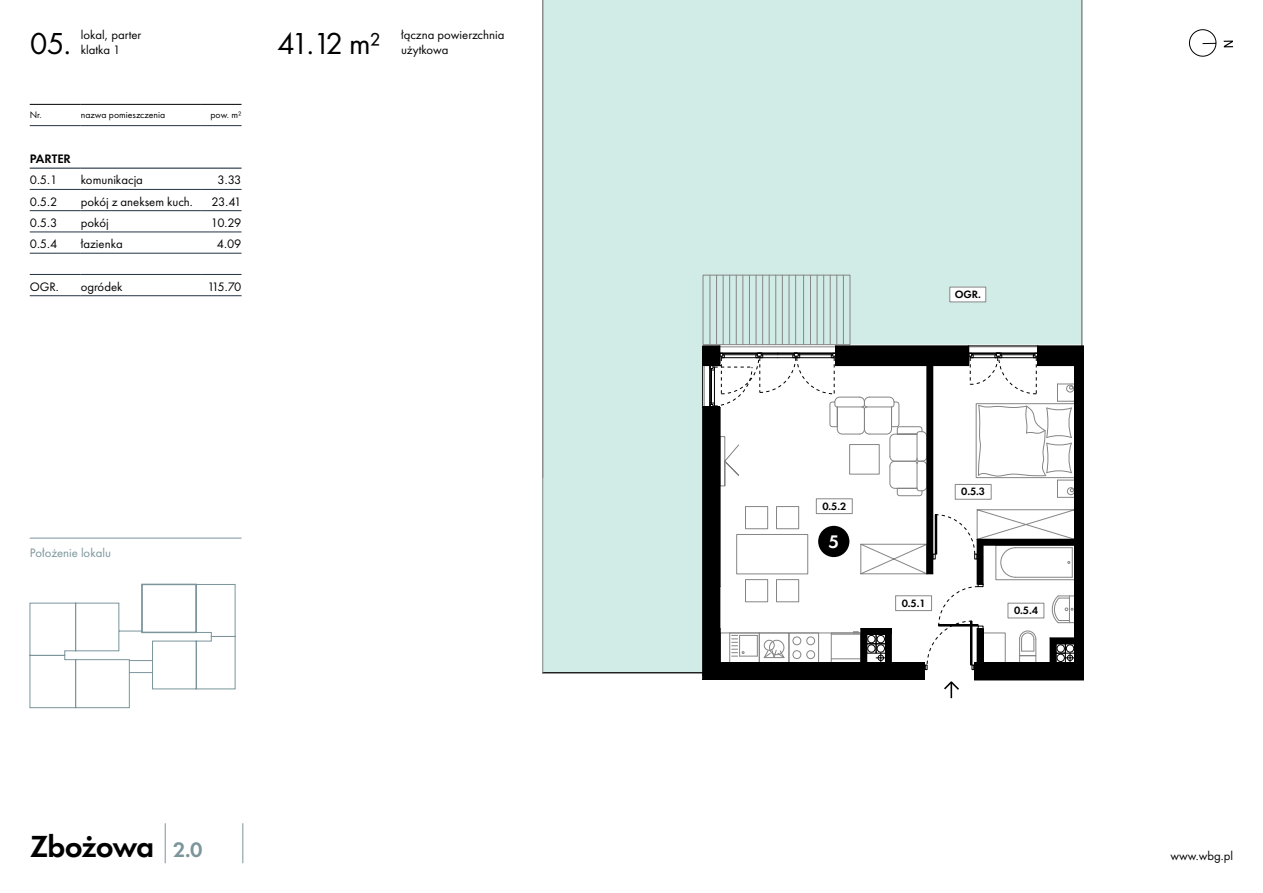
<style>
.page{position:relative;width:1263px;height:893px;background:#fff}
.page>*{position:absolute;margin:0;border:0;box-sizing:border-box;transform-origin:0 0}
.t1{font:600 31.65px "Futura PT";letter-spacing:-.035em;color:#000}
.t2{font:31.5px "Futura PT";letter-spacing:-.075em;color:#000}
.t3{font:600 18.9px "Futura PT";color:#fff}
.t4{font:12.75px/15px "Futura PT";color:#000}
.t5{font:12.75px "Futura PT";color:#7b959b}
.t6{font:600 12.75px "Futura PT";color:#000}
.t7{font:600 10.95px "Futura PT";color:#000}
.t8{font:9.75px "Futura PT";color:#000}
.s1{font-size:21.75px;color:#7b959b}
</style>
<div class="page">
<svg style="left:1189px;top:29px;width:28px;height:28px"></svg>
<svg style="left:1224px;top:41px;width:9px;height:6px"></svg>
<hr style="left:165px;top:823px;width:1px;height:40px;background:#7b959b">
<hr style="left:242px;top:823px;width:1px;height:40px;background:#7b959b">
<hr style="left:30px;top:168px;width:51px;height:1px;background:#253245">
<hr style="left:81px;top:168px;width:120px;height:1px;background:#253245">
<hr style="left:201px;top:168px;width:41px;height:1px;background:#253245">
<hr style="left:30px;top:189px;width:51px;height:1px;background:#253245">
<hr style="left:81px;top:189px;width:120px;height:1px;background:#253245">
<hr style="left:201px;top:189px;width:41px;height:1px;background:#253245">
<hr style="left:30px;top:210px;width:51px;height:1px;background:#253245">
<hr style="left:81px;top:210px;width:120px;height:1px;background:#253245">
<hr style="left:201px;top:210px;width:41px;height:1px;background:#253245">
<hr style="left:30px;top:232px;width:51px;height:1px;background:#253245">
<hr style="left:81px;top:232px;width:120px;height:1px;background:#253245">
<hr style="left:201px;top:232px;width:41px;height:1px;background:#253245">
<hr style="left:30px;top:253px;width:51px;height:1px;background:#253245">
<hr style="left:81px;top:253px;width:120px;height:1px;background:#253245">
<hr style="left:201px;top:253px;width:41px;height:1px;background:#253245">
<hr style="left:30px;top:125px;width:51px;height:1px;background:#253245">
<hr style="left:81px;top:125px;width:120px;height:1px;background:#253245">
<hr style="left:201px;top:125px;width:41px;height:1px;background:#253245">
<hr style="left:30px;top:104px;width:51px;height:1px;background:#000">
<hr style="left:81px;top:104px;width:120px;height:1px;background:#000">
<hr style="left:201px;top:104px;width:41px;height:1px;background:#000">
<hr style="left:30px;top:274px;width:51px;height:1px;background:#253245">
<hr style="left:81px;top:274px;width:120px;height:1px;background:#253245">
<hr style="left:201px;top:274px;width:41px;height:1px;background:#253245">
<hr style="left:30px;top:295px;width:51px;height:1px;background:#253245">
<hr style="left:81px;top:295px;width:120px;height:1px;background:#253245">
<hr style="left:201px;top:295px;width:41px;height:1px;background:#253245">
<div style="left:542px;top:0;width:533px;height:674px;background:#d1ebe6"></div>
<div style="left:836px;top:346px;width:133px;height:20px;background:#000"></div>
<div style="left:1075px;top:359px;width:9px;height:316px;background:#000"></div>
<div style="left:927px;top:356px;width:6px;height:217px;background:#000"></div>
<hr style="left:782px;top:275px;width:1px;height:70px;background:#868685">
<hr style="left:775px;top:275px;width:1px;height:70px;background:#868685">
<hr style="left:795px;top:275px;width:1px;height:70px;background:#868685">
<hr style="left:789px;top:275px;width:1px;height:70px;background:#868685">
<hr style="left:769px;top:275px;width:1px;height:70px;background:#868685">
<hr style="left:762px;top:275px;width:1px;height:70px;background:#868685">
<hr style="left:756px;top:275px;width:1px;height:70px;background:#868685">
<hr style="left:749px;top:275px;width:1px;height:70px;background:#868685">
<hr style="left:742px;top:275px;width:1px;height:70px;background:#868685">
<div style="left:703px;top:275px;width:147px;height:70px;border:1px solid #868685"></div>
<hr style="left:736px;top:275px;width:1px;height:70px;background:#868685">
<hr style="left:729px;top:275px;width:1px;height:70px;background:#868685">
<hr style="left:723px;top:275px;width:1px;height:70px;background:#868685">
<hr style="left:716px;top:275px;width:1px;height:70px;background:#868685">
<hr style="left:709px;top:275px;width:1px;height:70px;background:#868685">
<hr style="left:843px;top:275px;width:1px;height:70px;background:#868685">
<hr style="left:836px;top:275px;width:1px;height:70px;background:#868685">
<hr style="left:830px;top:275px;width:1px;height:70px;background:#868685">
<hr style="left:823px;top:275px;width:1px;height:70px;background:#868685">
<hr style="left:817px;top:275px;width:1px;height:70px;background:#868685">
<hr style="left:810px;top:275px;width:1px;height:70px;background:#868685">
<hr style="left:803px;top:275px;width:1px;height:70px;background:#868685">
<hr style="left:836px;top:345px;width:133px;height:1px;background:#000">
<svg style="left:702px;top:496px;width:223px;height:184px"></svg>
<svg style="left:968px;top:0;width:116px;height:498px"></svg>
<svg style="left:702px;top:345px;width:226px;height:151px"></svg>
<div style="left:816px;top:499px;width:36px;height:15px;background:#fff"></div>
<div style="left:816px;top:499px;width:36px;height:15px;border:1px solid #878887"></div>
<div style="left:955px;top:484px;width:36px;height:15px;background:#fff"></div>
<div style="left:955px;top:484px;width:36px;height:15px;border:1px solid #878887"></div>
<div style="left:818px;top:526px;width:31px;height:31px;background:#000;border-radius:50%"></div>
<svg style="left:853px;top:509px;width:231px;height:189px"></svg>
<div style="left:950px;top:287px;width:36px;height:15px;background:#fff"></div>
<div style="left:949px;top:287px;width:37px;height:15px;border:1px solid #878887"></div>
<div style="left:665px;top:680px;width:266px;height:54px;background:#fff"></div>
<hr style="left:30px;top:538px;width:212px;height:1px;background:#7b959b">
<svg style="left:30px;top:584px;width:205px;height:124px"></svg>
<div style="left:141px;top:584px;width:56px;height:49px;border:2px solid #7b959b"></div>
<p class="t4" style="left:81px;top:28px;width:62px">lokal, parter klatka 1</p>
<h2 class="t2" style="left:30px;top:25px;width:43px">05.</h2>
<h2 class="t2" style="left:277px;top:25px;width:105px">41.12 m²</h2>
<p class="t8" style="left:30px;top:109px;width:14px">Nr.</p>
<p class="t8" style="left:81px;top:109px;width:86px">nazwa pomieszczenia</p>
<p class="t8" style="left:210px;top:109px;width:33px">pow. m²</p>
<p class="t6" style="left:30px;top:151px;width:43px">PARTER</p>
<p class="t4" style="left:30px;top:172px;width:29px">0.5.1</p>
<p class="t4" style="left:81px;top:172px;width:64px">komunikacja</p>
<p class="t4" style="left:218px;top:172px;width:25px">3.33</p>
<p class="t4" style="left:30px;top:194px;width:29px">0.5.2</p>
<p class="t4" style="left:81px;top:194px;width:114px">pokój z aneksem kuch.</p>
<p class="t4" style="left:211px;top:194px;width:32px">23.41</p>
<p class="t4" style="left:30px;top:215px;width:29px">0.5.3</p>
<p class="t4" style="left:81px;top:215px;width:29px">pokój</p>
<p class="t4" style="left:211px;top:215px;width:32px">10.29</p>
<p class="t4" style="left:30px;top:236px;width:29px">0.5.4</p>
<p class="t4" style="left:81px;top:236px;width:43px">łazienka</p>
<p class="t4" style="left:217px;top:236px;width:26px">4.09</p>
<p class="t4" style="left:30px;top:279px;width:31px">OGR.</p>
<p class="t4" style="left:81px;top:279px;width:43px">ogródek</p>
<p class="t4" style="left:207px;top:279px;width:36px">115.70</p>
<p class="t4" style="left:401px;top:28px;width:105px">łączna powierzchnia</p>
<p class="t4" style="left:401px;top:43px;width:49px">użytkowa</p>
<p class="t5" style="left:30px;top:545px;width:83px">Położenie lokalu</p>
<h1 class="t1" style="left:30px;top:826px;width:174px">Zbożowa <span class="s1">2.0</span></h1>
<p class="t7" style="left:955px;top:287px;width:28px">OGR.</p>
<p class="t7" style="left:822px;top:499px;width:25px">0.5.2</p>
<h3 class="t3" style="left:828px;top:530px;width:17px">51</h3>
<p class="t7" style="left:961px;top:485px;width:25px">0.5.3</p>
<p class="t7" style="left:902px;top:596px;width:25px">0.5.1</p>
<p class="t7" style="left:1014px;top:603px;width:25px">0.5.4</p>
<p class="t4" style="left:1170px;top:849px;width:64px">www.wbg.pl</p>
</div>
